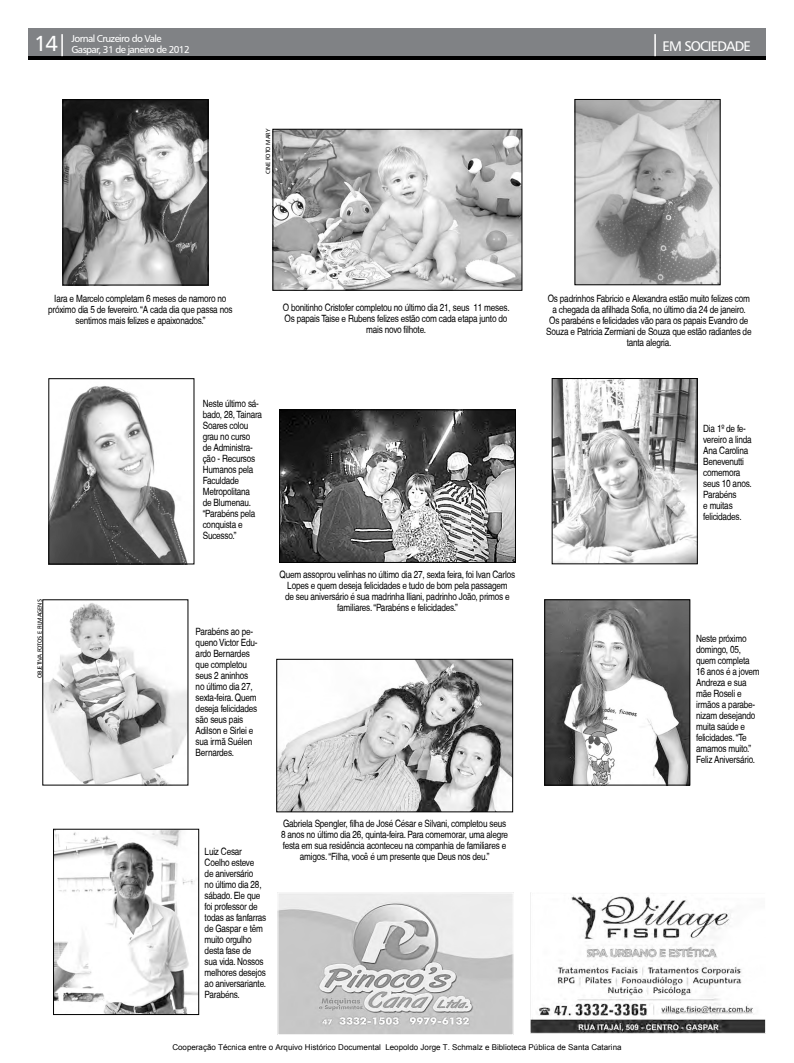
<style>
.page{position:relative;width:794px;height:1063px;background:#fff}
.page>*{position:absolute;margin:0;border:0;box-sizing:border-box;transform-origin:0 0}
.t1{font:14px "Humanist 777 BT Roman B";letter-spacing:-.06em;color:#fff}
.t2{font:condensed 10px/11px "Helvetica";letter-spacing:-.02em;color:#000;text-align:center}
.t3{font:10px/11px "Humanist 777 BT Roman B";letter-spacing:-.06em;color:#fff}
.t4{font:8px "Arial";color:#000}
.t5{font:6px "Humanist 777 BT Roman B";letter-spacing:-.03em;color:#000}
.s1{font-size:22px}
</style>
<div class="page">
<div style="left:28px;top:28px;width:737px;height:29px;background:#808285"></div>
<hr style="left:28px;top:57px;width:737px;height:3px;background:#000">
<img style="left:65px;top:101px;width:141px;height:182px">
<div style="left:63px;top:99px;width:145px;height:186px;border:1px solid #000"></div>
<img style="left:576px;top:101px;width:142px;height:182px">
<div style="left:574px;top:99px;width:146px;height:186px;border:1px solid #000"></div>
<img style="left:275px;top:131px;width:245px;height:158px">
<div style="left:273px;top:129px;width:249px;height:162px;border:1px solid #000"></div>
<img style="left:49px;top:386px;width:145px;height:179px">
<div style="left:49px;top:378px;width:145px;height:186px;border:1px solid #000"></div>
<img style="left:554px;top:380px;width:141px;height:182px">
<div style="left:552px;top:378px;width:145px;height:186px;border:1px solid #000"></div>
<img style="left:281px;top:412px;width:233px;height:149px">
<div style="left:279px;top:410px;width:237px;height:153px;border:1px solid #000"></div>
<img style="left:45px;top:603px;width:141px;height:180px">
<img style="left:546px;top:602px;width:142px;height:181px">
<div style="left:544px;top:600px;width:146px;height:185px;border:1px solid #000"></div>
<img style="left:278px;top:661px;width:233px;height:149px">
<div style="left:276px;top:659px;width:237px;height:153px;border:1px solid #000"></div>
<img style="left:55px;top:831px;width:142px;height:182px">
<div style="left:53px;top:829px;width:146px;height:186px;border:1px solid #000"></div>
<img style="left:532px;top:895px;width:232px;height:137px">
<div style="left:530px;top:891px;width:236px;height:143px;border:1px solid #fff"></div>
<img style="left:280px;top:895px;width:231px;height:138px">
<div style="left:278px;top:893px;width:235px;height:142px;border:1px solid #fff"></div>
<p class="t3" style="left:71px;top:33px;width:120px;text-indent:-37px"><span class="s1">14|</span> Jornal Cruzeiro do Vale<br>Gaspar, 31 de janeiro de 2012</p>
<h1 class="t1" style="left:649px;top:37px;width:103px"><span class="s1">|</span> EM SOCIEDADE</h1>
<p class="t5" style="left:264px;top:174px;width:47px;rotate:-90deg">CINE FOTO MARY</p>
<p class="t2" style="left:48px;top:293px;width:186px">Iara e Marcelo completam 6 meses de namoro no próximo dia 5 de fevereiro. “A cada dia que passa nos sentimos mais felizes e apaixonados.”</p>
<p class="t2" style="left:546px;top:293px;width:207px">Os padrinhos Fabricio e Alexandra estão muito felizes com a chegada da afilhada Sofia, no último dia 24 de janeiro.<br>Os parabéns e felicidades vão para os papais Evandro de Souza e Patricia Zermiani de Souza que estão radiantes de tanta alegria.</p>
<p class="t2" style="left:283px;top:302px;width:228px">O bonitinho Cristofer completou no último dia 21, seus 11 meses.<br>Os papais Taise e Rubens felizes estão com cada etapa junto do mais novo filhote.</p>
<p class="t5" style="left:36px;top:678px;width:80px;rotate:-90deg">OBJETIVA FOTOS E FILMAGENS</p>
<p class="t2" style="left:203px;top:398px;width:61px;text-align:left">Neste último sá&shy;bado, 28, Tainara<br>Soares colou grau no curso<br>de Administra&shy;ção - Recursos<br>Humanos pela<br>Faculdade<br>Metropolitana<br>de Blumenau. “Parabéns pela conquista e<br>Sucesso.”</p>
<p class="t2" style="left:280px;top:569px;width:237px">Quem assoprou velinhas no último dia 27, sexta feira, foi Ivan Carlos Lopes e quem deseja felicidades e tudo de bom pela passagem<br>de seu aniversário é sua madrinha Iliani, padrinho João, primos e familiares. “Parabéns e felicidades.”</p>
<p class="t2" style="left:703px;top:422px;width:50px;text-align:left">Dia 1º de fe&shy;vereiro a linda<br>Ana Carolina<br>Benevenutti comemora seus 10 anos.<br>Parabéns<br>e muitas felicidades.</p>
<p class="t2" style="left:196px;top:626px;width:63px;text-align:left">Parabéns ao pe&shy;queno Victor Edu&shy;ardo Bernardes que completou seus 2 aninhos no último dia 27, sexta-feira. Quem deseja felicidades são seus pais<br>Adilson e Sirlei e sua irmã Suélen<br>Bernardes.</p>
<p class="t2" style="left:696px;top:633px;width:65px;text-align:left">Neste próximo domingo, 05, quem completa<br>16 anos é a jovem<br>Andreza e sua mãe Roseli e irmãos a parabe&shy;nizam desejando muita saúde e felicidades. “Te amamos muito.”<br>Feliz Aniversário.</p>
<p class="t2" style="left:205px;top:846px;width:63px;text-align:left">Luiz Cesar<br>Coelho esteve<br>de aniversário<br>no último dia 28, sábado. Ele que foi professor de todas as fanfarras de Gaspar e têm muito orgulho desta fase de sua vida. Nossos melhores desejos ao aniversariante.<br>Parabéns.</p>
<p class="t2" style="left:281px;top:818px;width:229px">Gabriela Spengler, filha de José César e Silvani, completou seus 8 anos no último dia 26, quinta-feira. Para comemorar, uma alegre festa em sua residência aconteceu na companhia de familiares e amigos. “Filha, você é um presente que Deus nos deu.”</p>
<p class="t4" style="left:172px;top:1042px;width:451px">Cooperação Técnica entre o Arquivo Histórico Documental Leopoldo Jorge T. Schmalz e Biblioteca Pública de Santa Catarina</p>
</div>
